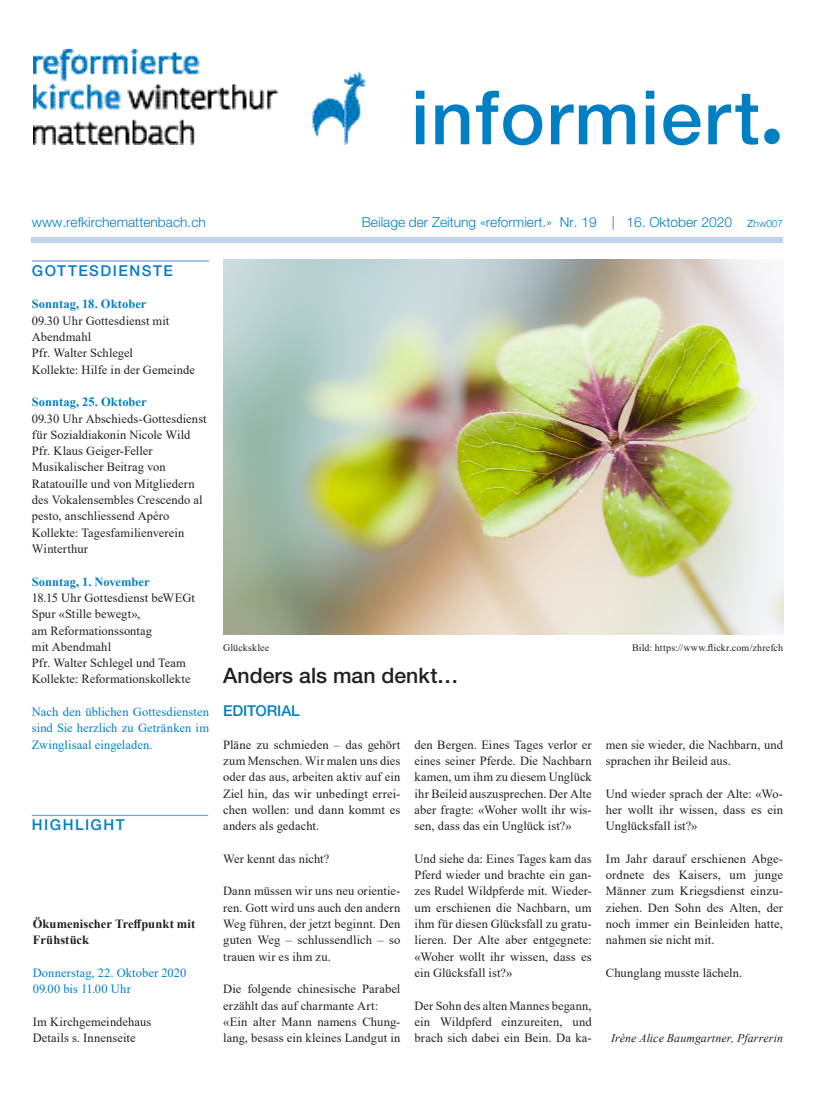
<style>
.page{position:relative;width:815px;height:1106px;background:#fff}
.page>*{position:absolute;margin:0;border:0;box-sizing:border-box;transform-origin:0 0}
.t1{font:500 75px "Helvetica Neue LT Pro";letter-spacing:.02em;color:#007fc4}
._01_Front_Hauptartik{font:500 21.25px "Helvetica Neue LT Pro";color:#231f20}
.Rubriktitel{font:500 15px "Helvetica Neue LT Pro";letter-spacing:.095em;color:#007fc4}
.Rubriktitel-2{font:500 15px "Helvetica Neue LT Pro";letter-spacing:-.01em;color:#007fc4}
.t2{font:300 13.75px "Helvetica Neue LT Pro";color:#007fc4}
.Aufzählung_Fliesstex{font:12.5px/16.2px "Times New Roman";letter-spacing:.005em;color:#231f20;text-align:justify}
.Text_linksbündig{font:12.5px/16.2px "Times New Roman";letter-spacing:.005em;color:#231f20}
.Aufzählung_Fliesstex-2{font:12.5px/16.2px "Times New Roman";letter-spacing:.005em;color:#007fc4;text-align:justify}
.Text_linksbündig-2{font:700 12.5px "Times New Roman";color:#007fc4}
.Aufzählung_Fliesstex-3{font:700 12.5px/16.2px "Times New Roman";letter-spacing:.005em;color:#231f20}
.Aufzählung_Fliesstex-4{font:italic 11.88px "Times New Roman";letter-spacing:.01em;color:#231f20}
.Text_linksbündig-3{font:10px "Times New Roman";letter-spacing:.01em;color:#231f20}
.s1{color:#007cc2}
.s2{font-size:10px}
</style>
<div class="page">
<div style="left:31px;top:238px;width:752px;height:5px;background:#c0d3ec"></div>
<img style="left:33px;top:50px;width:333px;height:94px">
<hr style="left:32px;top:814px;width:176px;height:2px;background:#73a5d8">
<hr style="left:32px;top:260px;width:177px;height:1px;background:#73a5d8">
<img style="left:223px;top:260px;width:560px;height:374px">
<p class="t1" style="left:411px;top:73px;width:373px">informiert<sub>•</sub></p>
<p class="t2" style="left:32px;top:213px;width:175px">www.refkirchemattenbach.ch</p>
<p class="t2" style="left:362px;top:213px;width:423px">Beilage der Zeitung «reformiert.» Nr. 19 <span class="s1">| 16. Oktober</span> 2020 z<span class="s2">hw007</span></p>
<p class="Rubriktitel" style="left:32px;top:261px;width:142px">GOTTESDIENSTE</p>
<p class="Text_linksbündig-2" style="left:32px;top:295px;width:116px">Sonntag, 18. Oktober</p>
<p class="Text_linksbündig" style="left:32px;top:312px;width:139px">09.30 Uhr Gottesdienst mit<br>Abendmahl</p>
<p class="Text_linksbündig" style="left:32px;top:344px;width:103px">Pfr. Walter Schlegel</p>
<p class="Text_linksbündig" style="left:32px;top:361px;width:165px">Kollekte: Hilfe in der Gemeinde</p>
<p class="Text_linksbündig-2" style="left:32px;top:393px;width:116px">Sonntag, 25. Oktober</p>
<p class="Text_linksbündig" style="left:32px;top:410px;width:176px">09.30 Uhr Abschieds-Gottesdienst für Sozialdiakonin Nicole Wild</p>
<p class="Text_linksbündig" style="left:32px;top:442px;width:122px">Pfr. Klaus Geiger-Feller</p>
<p class="Text_linksbündig" style="left:32px;top:459px;width:172px">Musikalischer Beitrag von<br>Ratatouille und von Mitgliedern des Vokalensembles Crescendo al pesto, anschliessend Apéro</p>
<p class="Text_linksbündig" style="left:32px;top:524px;width:154px">Kollekte: Tagesfamilienverein<br>Winterthur</p>
<p class="Text_linksbündig-2" style="left:32px;top:572px;width:119px">Sonntag, 1. November</p>
<p class="Text_linksbündig" style="left:32px;top:589px;width:165px">18.15 Uhr Gottesdienst beWEGt<br>Spur «Stille bewegt»,</p>
<p class="Text_linksbündig" style="left:32px;top:622px;width:122px">am Reformationssontag mit Abendmahl</p>
<p class="Text_linksbündig" style="left:32px;top:654px;width:156px">Pfr. Walter Schlegel und Team</p>
<p class="Text_linksbündig" style="left:32px;top:670px;width:160px">Kollekte: Reformationskollekte</p>
<p class="Aufzählung_Fliesstex-2" style="left:32px;top:703px;width:179px">Nach den üblichen Gottesdiensten sind Sie herzlich zu Getränken im Zwinglisaal eingeladen.</p>
<p class="Rubriktitel" style="left:32px;top:816px;width:94px">HIGHLIGHT</p>
<p class="Aufzählung_Fliesstex-3" style="left:33px;top:915px;width:164px">Ökumenischer Treffpunkt mit<br>Frühstück</p>
<p class="Aufzählung_Fliesstex-2" style="left:33px;top:964px;width:155px">Donnerstag, 22. Oktober 2020<br>09.00 bis 11.00 Uhr</p>
<p class="Aufzählung_Fliesstex" style="left:33px;top:1013px;width:120px">Im Kirchgemeindehaus</p>
<p class="Aufzählung_Fliesstex" style="left:33px;top:1029px;width:104px">Details s. Innenseite</p>
<p class="Text_linksbündig-3" style="left:223px;top:640px;width:48px">Glücksklee</p>
<p class="_01_Front_Hauptartik" style="left:223px;top:663px;width:237px">Anders als man denkt…</p>
<p class="Rubriktitel-2" style="left:223px;top:701px;width:78px">EDITORIAL</p>
<p class="Aufzählung_Fliesstex" style="left:223px;top:736px;width:179px">Pläne zu schmieden – das gehört zum Menschen. Wir malen uns dies oder das aus, arbeiten aktiv auf ein Ziel hin, das wir unbedingt errei&shy;chen wollen: und dann kommt es anders als gedacht.</p>
<p class="Aufzählung_Fliesstex" style="left:223px;top:850px;width:108px">Wer kennt das nicht?</p>
<p class="Aufzählung_Fliesstex" style="left:223px;top:882px;width:179px">Dann müssen wir uns neu orientie&shy;ren. Gott wird uns auch den andern Weg führen, der jetzt beginnt. Den guten Weg – schlussendlich – so trauen wir es ihm zu.</p>
<p class="Aufzählung_Fliesstex" style="left:223px;top:980px;width:179px">Die folgende chinesische Parabel erzählt das auf charmante Art:</p>
<p class="Aufzählung_Fliesstex" style="left:223px;top:1013px;width:179px">«Ein alter Mann namens Chung&shy;lang, besass ein kleines Landgut in</p>
<p class="Aufzählung_Fliesstex" style="left:415px;top:736px;width:179px">den Bergen. Eines Tages verlor er eines seiner Pferde. Die Nachbarn kamen, um ihm zu diesem Unglück ihr Beileid auszusprechen. Der Alte aber fragte: «Woher wollt ihr wis&shy;sen, dass das ein Unglück ist?»</p>
<p class="Aufzählung_Fliesstex" style="left:415px;top:850px;width:179px">Und siehe da: Eines Tages kam das Pferd wieder und brachte ein gan&shy;zes Rudel Wildpferde mit. Wieder&shy;um erschienen die Nachbarn, um ihm für diesen Glücksfall zu gratu&shy;lieren. Der Alte aber entgegnete: «Woher wollt ihr wissen, dass es ein Glücksfall ist?»</p>
<p class="Aufzählung_Fliesstex" style="left:415px;top:996px;width:179px">Der Sohn des alten Mannes begann, ein Wildpferd einzureiten, und brach sich dabei ein Bein. Da ka-</p>
<p class="Text_linksbündig-3" style="left:632px;top:640px;width:152px">Bild: https://www.flickr.com/zhrefch</p>
<p class="Aufzählung_Fliesstex" style="left:606px;top:736px;width:179px">men sie wieder, die Nachbarn, und sprachen ihr Beileid aus.</p>
<p class="Aufzählung_Fliesstex" style="left:606px;top:785px;width:179px">Und wieder sprach der Alte: «Wo&shy;her wollt ihr wissen, dass es ein Unglücksfall ist?»</p>
<p class="Aufzählung_Fliesstex" style="left:606px;top:850px;width:179px">Im Jahr darauf erschienen Abge&shy;ordnete des Kaisers, um junge Männer zum Kriegsdienst einzu&shy;ziehen. Den Sohn des Alten, der noch immer ein Beinleiden hatte, nahmen sie nicht mit.</p>
<p class="Aufzählung_Fliesstex" style="left:606px;top:964px;width:138px">Chunglang musste lächeln.</p>
<p class="Aufzählung_Fliesstex-4" style="left:611px;top:1030px;width:173px">Irène Alice Baumgartner, Pfarrerin</p>
</div>
